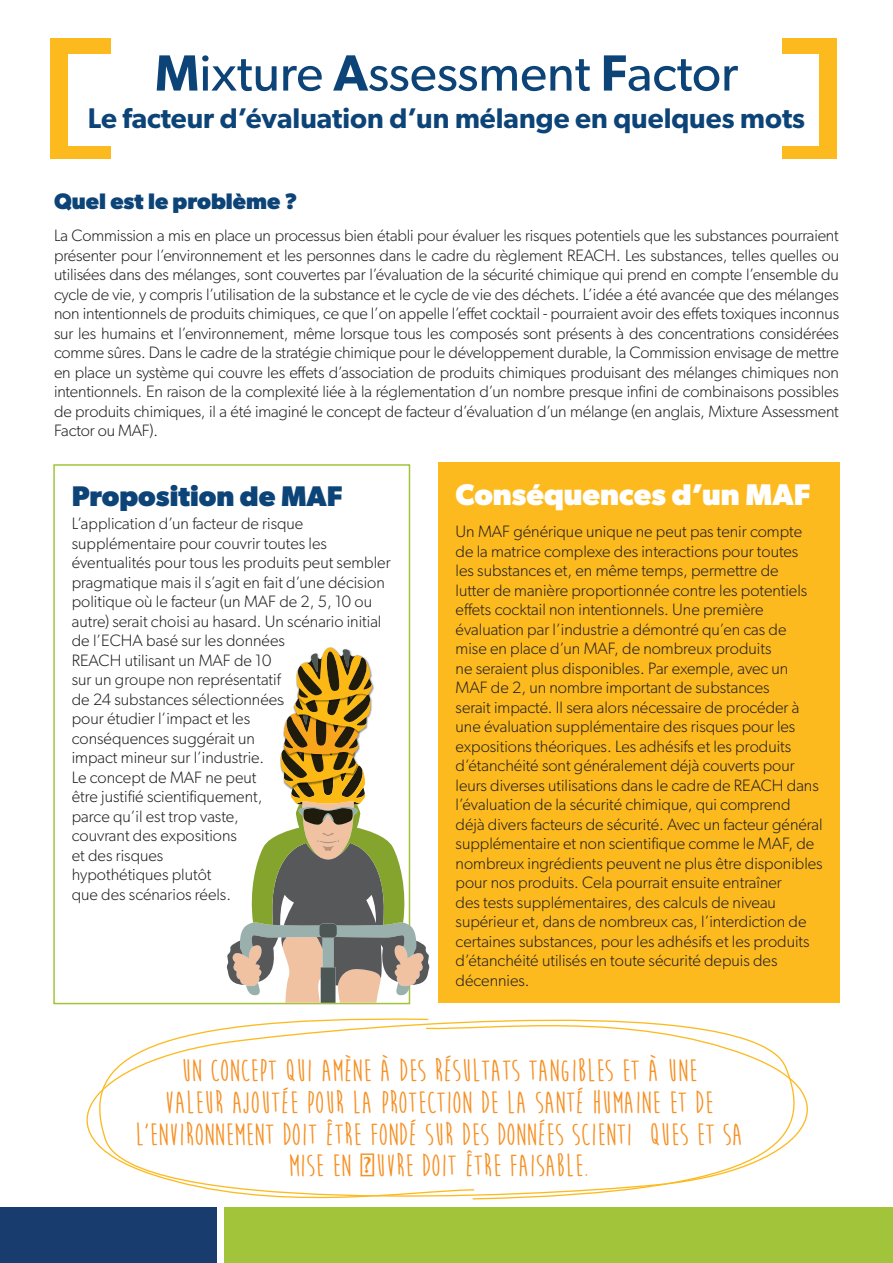
<style>
.page{position:relative;width:893px;height:1263px;background:#fff}
.page>*{position:absolute;margin:0;border:0;box-sizing:border-box;transform-origin:0 0}
.t1{font:51px "Gibson";color:#0d4478}
.t2{font:700 31.65px/31.7px "Moon Flower";color:#f69024;text-align:center}
.t3{font:700 30px "Gibson";color:#fff}
.t4{font:600 28.5px "Gibson";color:#0d4478}
.t5{font:700 28.5px "Gibson";color:#0d4478}
.t6{font:700 22.5px "Gibson";color:#0d4478}
.t7{font:300 16.5px/19.5px "Gibson";color:#231f20}
.s1{font-weight:600}
</style>
<div class="page">
<div style="left:50px;top:38px;width:786px;height:120px;background:#fdba1e"></div>
<div style="left:68px;top:54px;width:751px;height:91px;background:#fff"></div>
<div style="left:111px;top:23px;width:671px;height:143px;background:#fff"></div>
<div style="left:439px;top:463px;width:401px;height:540px;background:#fdba1e"></div>
<div style="left:224px;top:1207px;width:669px;height:56px;background:#a1c43a"></div>
<div style="left:0;top:1207px;width:217px;height:56px;background:#193c6f"></div>
<svg style="left:53px;top:994px;width:755px;height:206px"></svg>
<svg style="left:226px;top:647px;width:204px;height:356px"></svg>
<p class="t1" style="left:155px;top:42px;width:585px"><span class="s1">M</span>ixture <span class="s1">A</span>ssessment <span class="s1">F</span>actor</p>
<p class="t4" style="left:88px;top:101px;width:719px">Le facteur d’évaluation d’un mélange en quelques mots</p>
<p class="t6" style="left:54px;top:188px;width:245px">Quel est le problème ?</p>
<p class="t7" style="left:54px;top:226px;width:786px;text-align:justify">La Commission a mis en place un processus bien établi pour évaluer les risques potentiels que les substances pourraient présenter pour l’environnement et les personnes dans le cadre du règlement REACH. Les substances, telles quelles ou utilisées dans des mélanges, sont couvertes par l’évaluation de la sécurité chimique qui prend en compte l’ensemble du cycle de vie, y compris l’utilisation de la substance et le cycle de vie des déchets. L’idée a été avancée que des mélanges non intentionnels de produits chimiques, ce que l’on appelle l’effet cocktail - pourraient avoir des effets toxiques inconnus sur les humains et l’environnement, même lorsque tous les composés sont présents à des concentrations considérées comme sûres. Dans le cadre de la stratégie chimique pour le développement durable, la Commission envisage de mettre en place un système qui couvre les effets d’association de produits chimiques produisant des mélanges chimiques non intentionnels. En raison de la complexité liée à la réglementation d’un nombre presque infini de combinaisons possibles de produits chimiques, il a été imaginé le concept de facteur d’évaluation d’un mélange (en anglais, Mixture Assessment Factor ou MAF).</p>
<p class="t5" style="left:72px;top:479px;width:272px">Proposition de MAF</p>
<p class="t7" style="left:72px;top:514px;width:320px">L’application d’un facteur de risque supplémentaire pour couvrir toutes les éventualités pour tous les produits peut sembler pragmatique mais il s’agit en fait d’une décision politique où le facteur (un MAF de 2, 5, 10 ou autre) serait choisi au hasard. Un scénario initial de l’ECHA basé sur les données</p>
<p class="t7" style="left:72px;top:650px;width:201px">REACH utilisant un MAF de 10</p>
<p class="t7" style="left:72px;top:670px;width:210px">sur un groupe non représentatif</p>
<p class="t7" style="left:72px;top:689px;width:213px">de 24 substances sélectionnées</p>
<p class="t7" style="left:72px;top:709px;width:180px">pour étudier l’impact et les</p>
<p class="t7" style="left:72px;top:728px;width:185px">conséquences suggérait un</p>
<p class="t7" style="left:72px;top:748px;width:194px">impact mineur sur l’industrie.</p>
<p class="t7" style="left:72px;top:767px;width:186px">Le concept de MAF ne peut</p>
<p class="t7" style="left:72px;top:787px;width:192px">être justifié scientifiquement,</p>
<p class="t7" style="left:72px;top:806px;width:168px">parce qu’il est trop vaste,</p>
<p class="t7" style="left:72px;top:826px;width:167px">couvrant des expositions</p>
<p class="t7" style="left:72px;top:845px;width:93px">et des risques</p>
<p class="t7" style="left:72px;top:865px;width:141px">hypothétiques plutôt</p>
<p class="t7" style="left:72px;top:884px;width:161px">que des scénarios réels.</p>
<p class="t3" style="left:456px;top:477px;width:356px">Conséquences d’un MAF</p>
<p class="t7" style="left:456px;top:522px;width:369px">Un MAF générique unique ne peut pas tenir compte de la matrice complexe des interactions pour toutes<br>les substances et, en même temps, permettre de<br>lutter de manière proportionnée contre les potentiels effets cocktail non intentionnels. Une première évaluation par l’industrie a démontré qu’en cas de<br>mise en place d’un MAF, de nombreux produits<br>ne seraient plus disponibles. Par exemple, avec un MAF de 2, un nombre important de substances<br>serait impacté. Il sera alors nécessaire de procéder à une évaluation supplémentaire des risques pour les expositions théoriques. Les adhésifs et les produits d’étanchéité sont généralement déjà couverts pour leurs diverses utilisations dans le cadre de REACH dans l’évaluation de la sécurité chimique, qui comprend déjà divers facteurs de sécurité. Avec un facteur général supplémentaire et non scientifique comme le MAF, de nombreux ingrédients peuvent ne plus être disponibles pour nos produits. Cela pourrait ensuite entraîner<br>des tests supplémentaires, des calculs de niveau supérieur et, dans de nombreux cas, l’interdiction de certaines substances, pour les adhésifs et les produits d’étanchéité utilisés en toute sécurité depuis des décennies.</p>
<p class="t2" style="left:135px;top:1055px;width:609px">UN CONCEPT QUI AMÈNE À DES RÉSULTATS TANGIBLES ET À UNE<br>VALEUR AJOUTÉE POUR LA PROTECTION DE LA SANTÉ HUMAINE ET DE L’ENVIRONNEMENT DOIT ÊTRE FONDÉ SUR DES DONNÉES SCIENTIFIQUES ET SA MISE EN ŒUVRE DOIT ÊTRE FAISABLE.</p>
</div>
